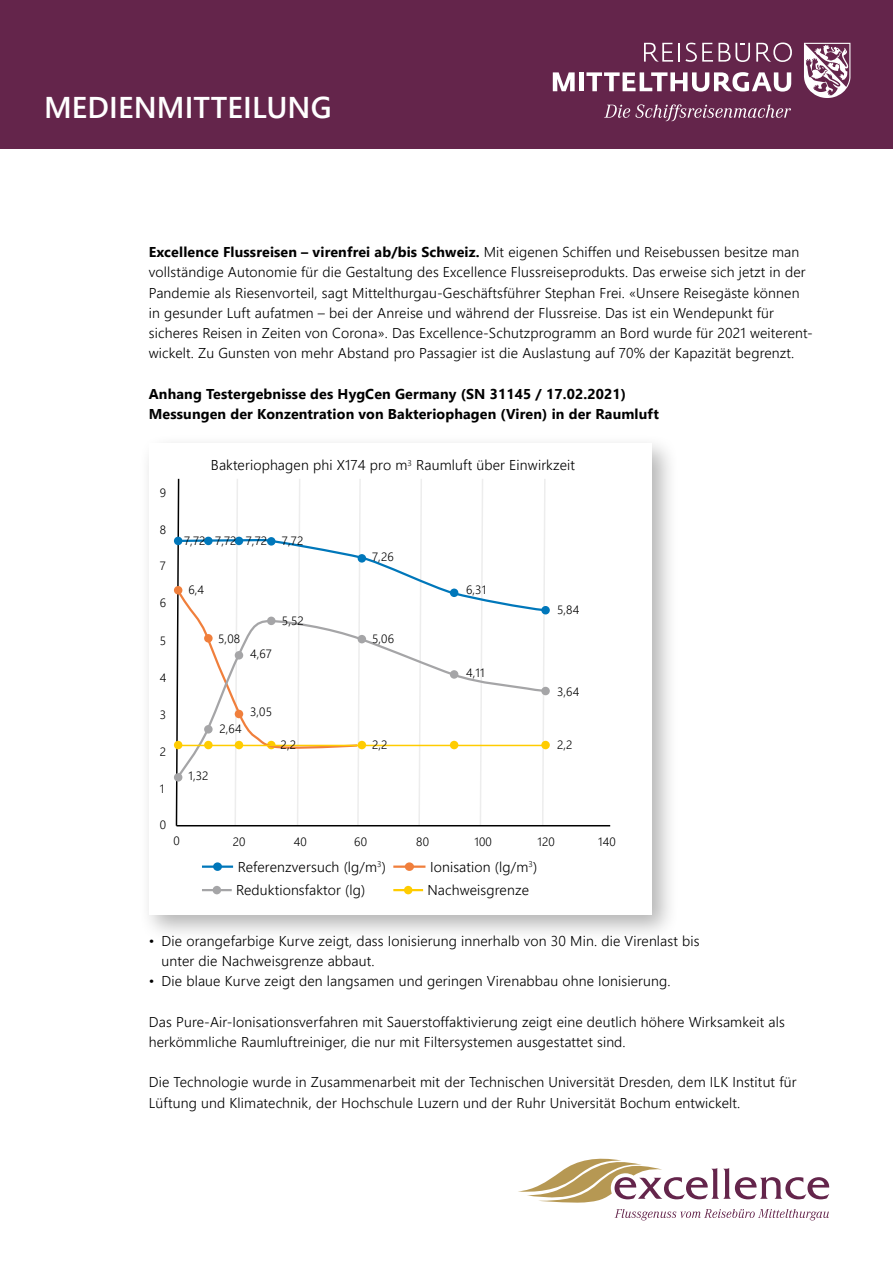
<style>
.page{position:relative;width:893px;height:1263px;background:#fff}
.page>*{position:absolute;margin:0;border:0;box-sizing:border-box;transform-origin:0 0}
.t1{font:600 30px "Segoe UI";letter-spacing:.005em;color:#fff}
.t2{font:300 14.25px/20.2px "Segoe UI";letter-spacing:.01em;color:#000}
.t3{font:700 14.25px/20.2px "Segoe UI";letter-spacing:.01em;color:#000}
.t4{font:300 12px "Segoe UI";letter-spacing:.01em;color:#000}
.s1{font-weight:700}
</style>
<div class="page">
<div style="left:0;top:0;width:893px;height:149px;background:#64254b"></div>
<div style="left:579px;top:72px;width:5px;height:19px;background:#fff"></div>
<svg style="left:644px;top:43px;width:106px;height:19px"></svg>
<svg style="left:756px;top:43px;width:36px;height:19px"></svg>
<svg style="left:804px;top:43px;width:46px;height:55px"></svg>
<svg style="left:604px;top:104px;width:187px;height:17px"></svg>
<svg style="left:553px;top:72px;width:22px;height:19px"></svg>
<svg style="left:586px;top:72px;width:205px;height:20px"></svg>
<svg style="left:615px;top:1209px;width:214px;height:11px"></svg>
<svg style="left:518px;top:1159px;width:311px;height:44px"></svg>
<div style="left:139px;top:433px;width:540px;height:509px;background:#000;opacity:.3"></div>
<div style="left:149px;top:443px;width:502px;height:471px;background:#fff"></div>
<hr style="left:176px;top:825px;width:434px;height:1px;background:#000">
<svg style="left:174px;top:478px;width:374px;height:349px"></svg>
<svg style="left:175px;top:619px;width:374px;height:160px"></svg>
<hr style="left:178px;top:745px;width:368px;height:1px;background:#fc0">
<div style="left:213px;top:862px;width:9px;height:9px;background:#0077ba;border-radius:50%"></div>
<hr style="left:202px;top:865px;width:31px;height:3px;background:#0077ba">
<div style="left:213px;top:886px;width:8px;height:8px;background:#a5a5a7;border-radius:50%"></div>
<hr style="left:202px;top:889px;width:30px;height:2px;background:#a5a5a7">
<div style="left:405px;top:862px;width:9px;height:9px;background:#f07f3c;border-radius:50%"></div>
<hr style="left:393px;top:865px;width:32px;height:3px;background:#f07f3c">
<div style="left:404px;top:886px;width:8px;height:8px;background:#fc0;border-radius:50%"></div>
<hr style="left:393px;top:889px;width:30px;height:2px;background:#fc0">
<h1 class="t1" style="left:44px;top:84px;width:289px">MEDIENMITTEILUNG</h1>
<p class="t2" style="left:149px;top:241px;width:663px"><span class="s1">Excellence Flussreisen – virenfrei ab/bis Schweiz.</span> Mit eigenen Schiffen und Reisebussen besitze man vollständige Autonomie für die Gestaltung des Excellence Flussreiseprodukts. Das erweise sich jetzt in der Pandemie als Riesenvorteil, sagt Mittelthurgau-Geschäftsführer Stephan Frei. «Unsere Reisegäste können in gesunder Luft aufatmen – bei der Anreise und während der Flussreise. Das ist ein Wendepunkt für sicheres Reisen in Zeiten von Corona». Das Excellence-Schutzprogramm an Bord wurde für 2021 weiterent&shy;wickelt. Zu Gunsten von mehr Abstand pro Passagier ist die Auslastung auf 70% der Kapazität begrenzt.</p>
<p class="t3" style="left:149px;top:383px;width:512px">Anhang Testergebnisse des HygCen Germany (SN 31145 / 17.02.2021)<br>Messungen der Konzentration von Bakteriophagen (Viren) in der Raumluft</p>
<p class="t4" style="left:160px;top:484px;width:8px">9</p>
<p class="t2" style="left:211px;top:455px;width:366px">Bakteriophagen phi X174 pro m<sup>3</sup> Raumluft über Einwirkzeit</p>
<p class="t4" style="left:160px;top:521px;width:8px">8</p>
<p class="t4" style="left:160px;top:557px;width:8px">7</p>
<p class="t4" style="left:160px;top:594px;width:8px">6</p>
<p class="t4" style="left:160px;top:632px;width:8px">5</p>
<p class="t4" style="left:160px;top:669px;width:8px">4</p>
<p class="t4" style="left:160px;top:706px;width:8px">3</p>
<p class="t4" style="left:160px;top:742px;width:8px">2</p>
<p class="t4" style="left:160px;top:780px;width:6px">1</p>
<p class="t4" style="left:184px;top:531px;width:121px">7,72 7,72 7,72 7,72</p>
<p class="t4" style="left:188px;top:580px;width:17px">6,4</p>
<p class="t4" style="left:218px;top:629px;width:23px">5,08</p>
<p class="t4" style="left:250px;top:645px;width:23px">4,67</p>
<p class="t4" style="left:282px;top:612px;width:23px">5,52</p>
<p class="t4" style="left:188px;top:767px;width:22px">1,32</p>
<p class="t4" style="left:219px;top:719px;width:24px">2,64</p>
<p class="t4" style="left:250px;top:703px;width:23px">3,05</p>
<p class="t4" style="left:281px;top:736px;width:17px">2,2</p>
<p class="t4" style="left:372px;top:547px;width:23px">7,26</p>
<p class="t4" style="left:372px;top:629px;width:23px">5,06</p>
<p class="t4" style="left:466px;top:581px;width:22px">6,31</p>
<p class="t4" style="left:466px;top:664px;width:20px">4,11</p>
<p class="t4" style="left:557px;top:600px;width:24px">5,84</p>
<p class="t4" style="left:557px;top:683px;width:24px">3,64</p>
<p class="t4" style="left:372px;top:736px;width:17px">2,2</p>
<p class="t4" style="left:557px;top:736px;width:17px">2,2</p>
<p class="t4" style="left:160px;top:816px;width:8px">0</p>
<p class="t4" style="left:173px;top:832px;width:8px">0</p>
<p class="t4" style="left:233px;top:833px;width:14px">20</p>
<p class="t4" style="left:294px;top:833px;width:15px">40</p>
<p class="t4" style="left:354px;top:833px;width:14px">60</p>
<p class="t4" style="left:416px;top:833px;width:14px">80</p>
<p class="t4" style="left:475px;top:833px;width:19px">100</p>
<p class="t4" style="left:537px;top:833px;width:19px">120</p>
<p class="t4" style="left:598px;top:833px;width:19px">140</p>
<p class="t2" style="left:236px;top:854px;width:151px;line-height:23.4px">Referenzversuch (lg/m<sup>3</sup>)<br>Reduktionsfaktor (lg)</p>
<p class="t2" style="left:427px;top:854px;width:111px;line-height:23.4px">Ionisation (lg/m<sup>3</sup>)<br>Nachweisgrenze</p>
<p class="t2" style="left:162px;top:930px;width:540px;text-indent:-13px">• Die orangefarbige Kurve zeigt, dass Ionisierung innerhalb von 30 Min. die Virenlast bis unter die Nachweisgrenze abbaut.</p>
<p class="t2" style="left:149px;top:970px;width:523px">• Die blaue Kurve zeigt den langsamen und geringen Virenabbau ohne Ionisierung.</p>
<p class="t2" style="left:149px;top:1011px;width:638px">Das Pure-Air-Ionisationsverfahren mit Sauerstoffaktivierung zeigt eine deutlich höhere Wirksamkeit als herkömmliche Raumluftreiniger, die nur mit Filtersystemen ausgestattet sind.</p>
<p class="t2" style="left:149px;top:1071px;width:649px">Die Technologie wurde in Zusammenarbeit mit der Technischen Universität Dresden, dem ILK Institut für<br>Lüftung und Klimatechnik, der Hochschule Luzern und der Ruhr Universität Bochum entwickelt.</p>
</div>
